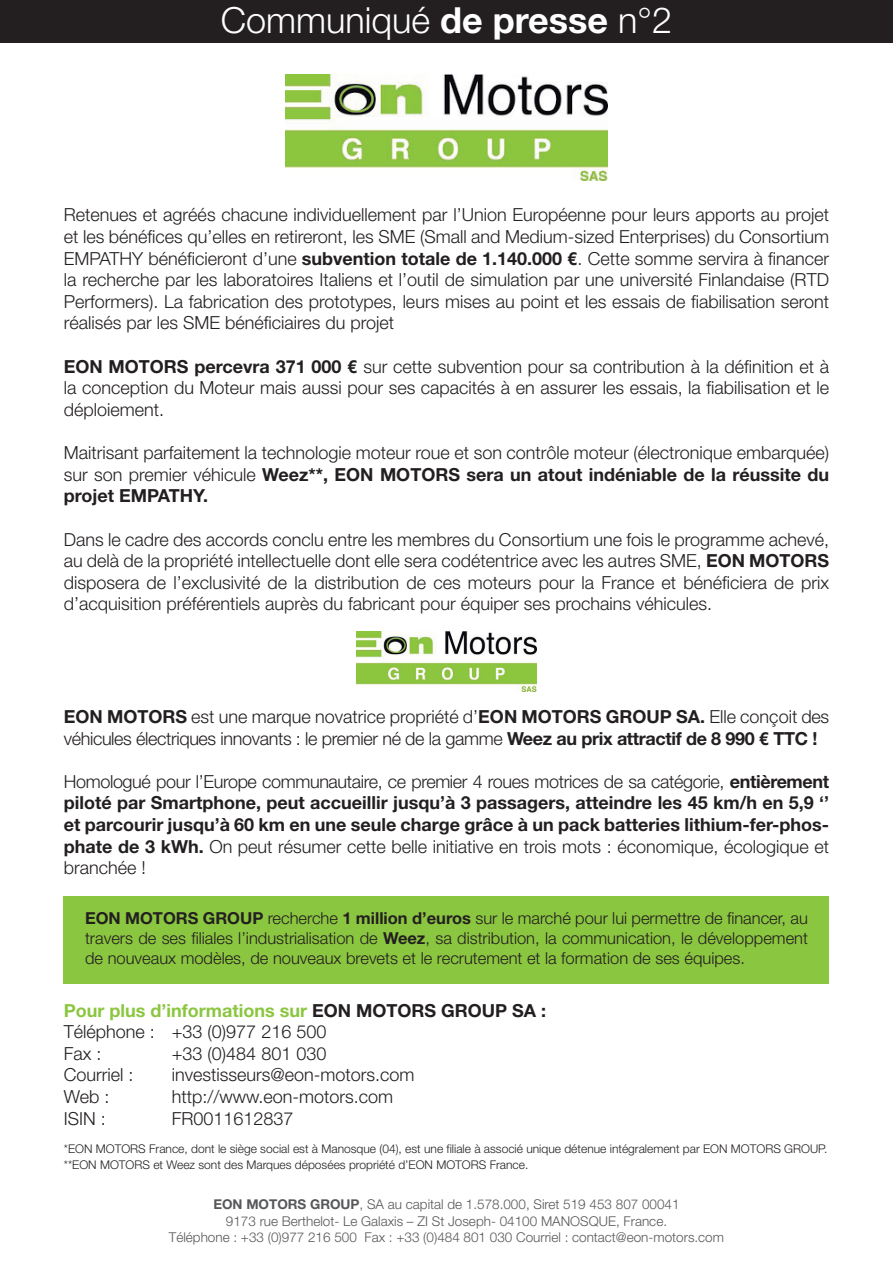
<style>
.page{position:relative;width:893px;height:1263px;background:#fff}
.page>*{position:absolute;margin:0;border:0;box-sizing:border-box;transform-origin:0 0}
.t1{font:300 36px "Helvetica Neue";color:#fff}
.t2{font:300 18px/21.6px "Helvetica Neue";color:#231f20;text-align:justify}
.t3{font:700 18px/21.6px "Helvetica Neue";color:#231f20;text-align:justify}
.t4{font:300 18px/21.6px "Helvetica Neue";letter-spacing:-.02em;color:#231f20}
.t5{font:300 16.5px/19.8px "Helvetica Neue";color:#231f20;text-align:justify}
.t6{font:300 13.5px/16.2px "Helvetica Neue";color:#57585a;text-align:center}
.t7{font:300 12px/15.6px "Helvetica Neue";color:#231f20}
.s1{font-weight:700}
.s2{font-weight:300}
.s3{font-weight:700;color:#8bc640}
</style>
<div class="page">
<div style="left:0;top:0;width:893px;height:43px;background:#231f20"></div>
<img style="left:286px;top:74px;width:321px;height:107px">
<div style="left:64px;top:896px;width:765px;height:87px;background:#8bc640"></div>
<img style="left:356px;top:631px;width:181px;height:60px">
<h1 class="t1" style="left:221px;top:-2px;width:453px">Communiqué <span class="s1">de presse</span> n°2</h1>
<p class="t2" style="left:64px;top:204px;width:767px">Retenues et agréés chacune individuellement par l’Union Européenne pour leurs apports au projet et les bénéfices qu’elles en retireront, les SME (Small and Medium-sized Enterprises) du Consortium EMPATHY bénéficieront d’une <span class="s1">subvention totale de 1.140.000 €</span>. Cette somme servira à financer la recherche par les laboratoires Italiens et l’outil de simulation par une université Finlandaise (RTD Performers). La fabrication des prototypes, leurs mises au point et les essais de fiabilisation seront réalisés par les SME bénéficiaires du projet</p>
<p class="t2" style="left:64px;top:355px;width:767px"><span class="s1">EON MOTORS percevra 371 000 €</span> sur cette subvention pour sa contribution à la définition et à la conception du Moteur mais aussi pour ses capacités à en assurer les essais, la fiabilisation et le déploiement.</p>
<p class="t2" style="left:64px;top:441px;width:767px">Maitrisant parfaitement la technologie moteur roue et son contrôle moteur (électronique embarquée) sur son premier véhicule <span class="s1">Weez**, EON MOTORS sera un atout indéniable de la réussite du projet EMPATHY.</span></p>
<p class="t2" style="left:64px;top:528px;width:767px">Dans le cadre des accords conclu entre les membres du Consortium une fois le programme achevé, au delà de la propriété intellectuelle dont elle sera codétentrice avec les autres SME, <span class="s1">EON MOTORS </span>disposera de l’exclusivité de la distribution de ces moteurs pour la France et bénéficiera de prix d’acquisition préférentiels auprès du fabricant pour équiper ses prochains véhicules.</p>
<p class="t4" style="left:64px;top:705px;width:767px"><span class="s1">EON MOTORS</span> est une marque novatrice propriété d’<span class="s1">EON MOTORS GROUP SA.</span> Elle conçoit des véhicules électriques innovants : le premier né de la gamme <span class="s1">Weez au prix attractif de 8 990 € TTC !</span></p>
<p class="t3" style="left:64px;top:770px;width:767px"><span class="s2">Homologué pour l’Europe communautaire, ce premier 4 roues motrices de sa catégorie,</span> entièrement piloté par Smartphone, peut accueillir jusqu’à 3 passagers, atteindre les 45 km/h en 5,9 ‘’ et parcourir jusqu’à 60 km en une seule charge grâce à un pack batteries lithium-fer-phos&shy;phate de 3 kWh. <span class="s2">On peut résumer cette belle initiative en trois mots : économique, écologique et branchée !</span></p>
<p class="t5" style="left:85px;top:908px;width:724px"><span class="s1">EON MOTORS GROUP</span> recherche <span class="s1">1 million d’euros</span> sur le marché pour lui permettre de financer, au travers de ses filiales l’industrialisation de <span class="s1">Weez</span>, sa distribution, la communication, le développement de nouveaux modèles, de nouveaux brevets et le recrutement et la formation de ses équipes.</p>
<p class="t2" style="left:64px;top:999px;width:484px;text-align:left"><span class="s3">Pour plus d’informations sur</span> <span class="s1">EON MOTORS GROUP SA :<br></span>Téléphone : +33 (0)977 216 500<br>Fax :</p>
<p class="t2" style="left:172px;top:1042px;width:156px">+33 (0)484 801 030</p>
<p class="t2" style="left:64px;top:1064px;width:71px">Courriel :</p>
<p class="t2" style="left:172px;top:1064px;width:244px">investisseurs@eon-motors.com</p>
<p class="t2" style="left:64px;top:1085px;width:47px">Web :</p>
<p class="t2" style="left:172px;top:1085px;width:223px">http://www.eon-motors.com</p>
<p class="t2" style="left:64px;top:1107px;width:44px">ISIN :</p>
<p class="t2" style="left:172px;top:1107px;width:123px">FR0011612837</p>
<p class="t7" style="left:64px;top:1141px;width:765px">*EON MOTORS France, dont le siège social est à Manosque (04), est une filiale à associé unique détenue intégralement par EON MOTORS GROUP. **EON MOTORS et Weez sont des Marques déposées propriété d’EON MOTORS France.</p>
<p class="t6" style="left:169px;top:1196px;width:557px"><span class="s1">EON MOTORS GROUP</span>, SA au capital de 1.578.000, Siret 519 453 807 00041<br>9173 rue Berthelot- Le Galaxis – ZI St Joseph- 04100 MANOSQUE, France.<br>Téléphone : +33 (0)977 216 500 Fax : +33 (0)484 801 030 Courriel : contact@eon-motors.com</p>
</div>
